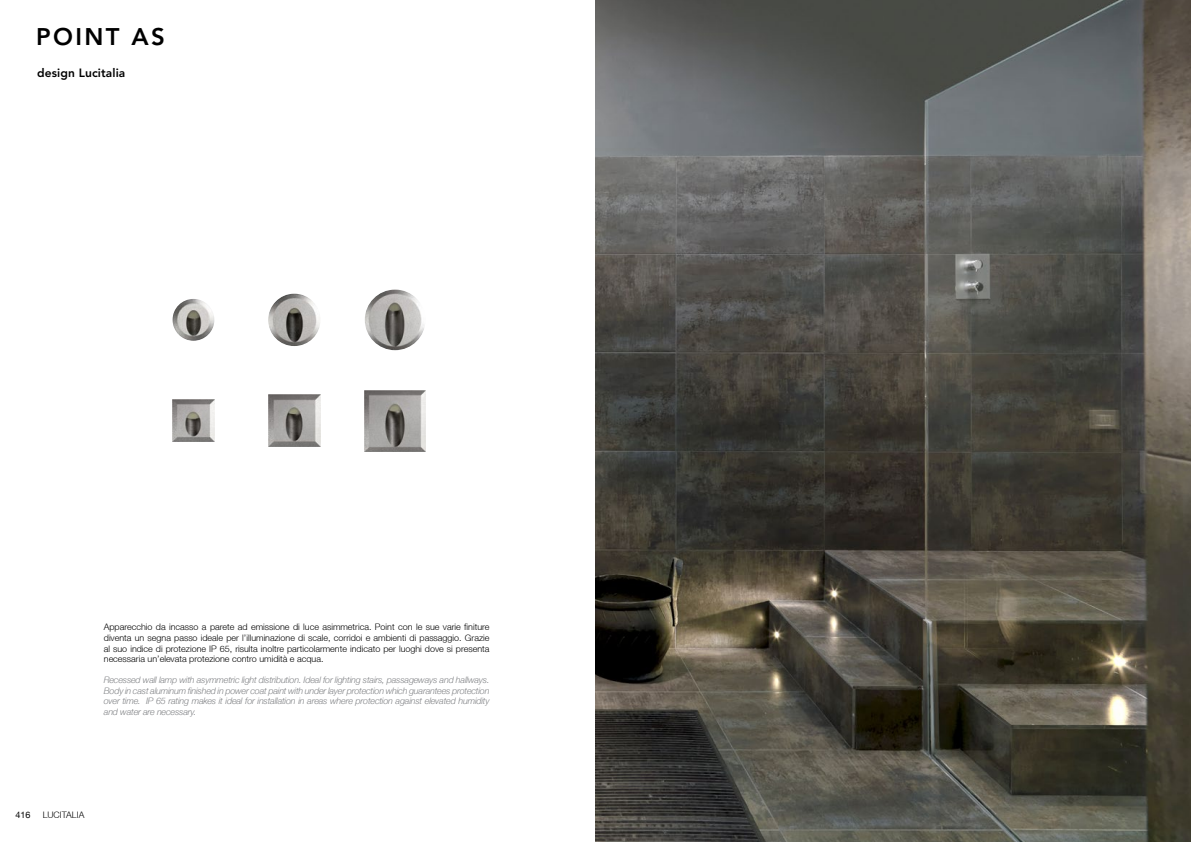
<style>
.page{position:relative;width:1191px;height:842px;background:#fff}
.page>*{position:absolute;margin:0;border:0;box-sizing:border-box;transform-origin:0 0}
.t1{font:800 23.9px "Avenir LT Std";letter-spacing:.1em;color:#000}
.t2{font:800 12px "Avenir LT Std";letter-spacing:.01em;color:#000}
.t3{font:300 9px/10.8px "Helvetica Neue LT";color:#000;text-align:justify}
.t4{font:italic 300 9px/10.8px "Helvetica Neue LT";letter-spacing:-.02em;color:#808285;text-align:justify}
.t5{font:9px "Helvetica Neue LT";color:#000}
</style>
<div class="page">
<img style="left:365px;top:289px;width:60px;height:61px;border-radius:30px">
<img style="left:268px;top:294px;width:52px;height:52px;border-radius:26px">
<img style="left:172px;top:299px;width:42px;height:42px;border-radius:21px">
<img style="left:172px;top:400px;width:42px;height:42px">
<img style="left:268px;top:394px;width:52px;height:53px">
<img style="left:364px;top:390px;width:62px;height:61px">
<img style="left:595px;top:0;width:596px;height:842px">
<h1 class="t1" style="left:36px;top:23px;width:130px">POINT AS</h1>
<h2 class="t2" style="left:37px;top:66px;width:90px">design Lucitalia</h2>
<p class="t3" style="left:104px;top:621px;width:387px">Apparecchio da incasso a parete ad emissione di luce asimmetrica. Point con le sue varie finiture diventa un segna passo ideale per l’illuminazione di scale, corridoi e ambienti di passaggio. Grazie al suo indice di protezione IP 65, risulta inoltre particolarmente indicato per luoghi dove si presenta necessaria un’elevata protezione contro umidità e acqua.</p>
<p class="t4" style="left:104px;top:674px;width:387px">Recessed wall lamp with asymmetric light distribution. Ideal for lighting stairs, passageways and hallways.<br>Body in cast aluminum finished in power coat paint with under layer protection which guarantees protection over time. IP 65 rating makes it ideal for installation in areas where protection against elevated humidity and water are necessary.</p>
<p class="t5" style="left:15px;top:810px;width:17px">416</p>
<p class="t3" style="left:43px;top:809px;width:43px">LUCITALIA</p>
</div>
